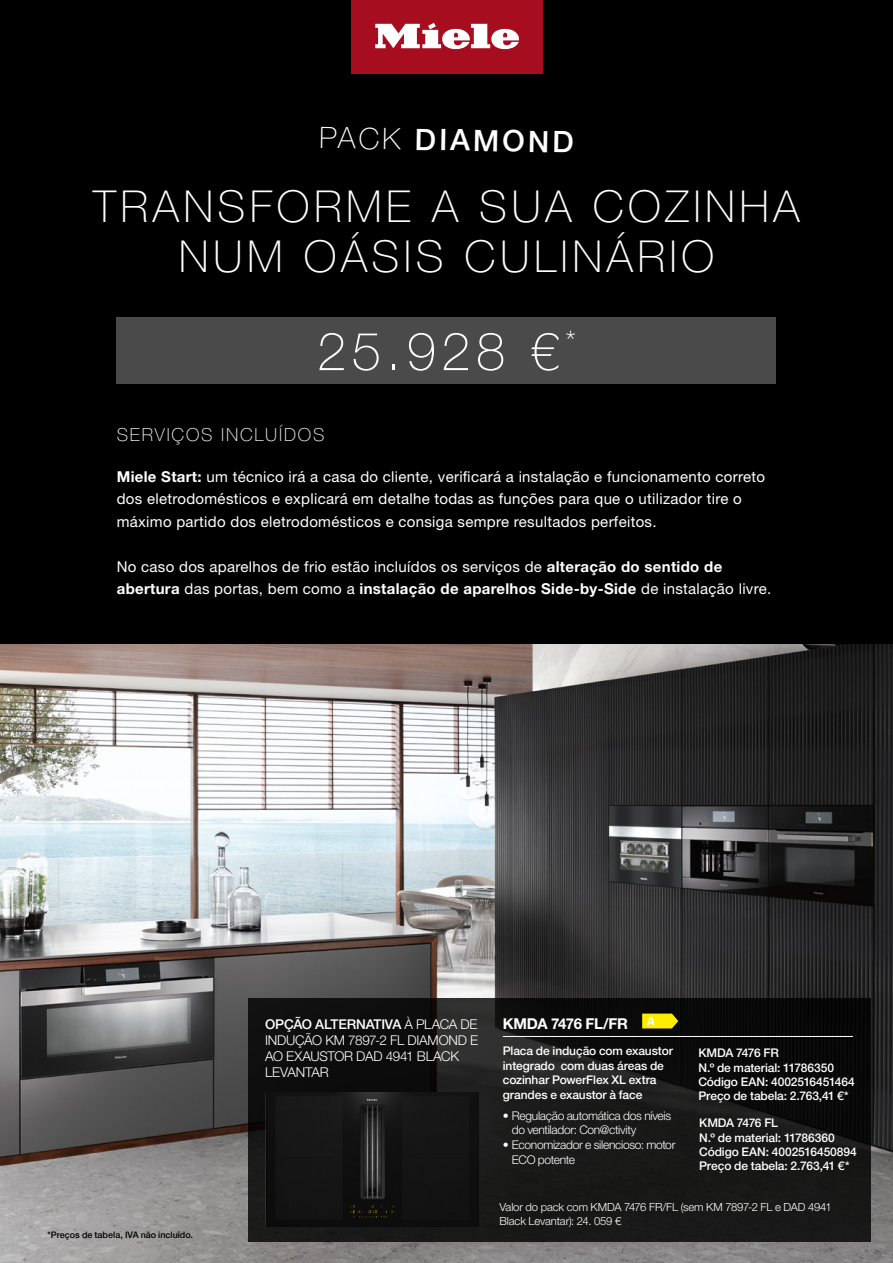
<style>
.page{position:relative;width:893px;height:1263px;background:#000}
.page>*{position:absolute;margin:0;border:0;box-sizing:border-box;transform-origin:0 0}
.t1{font:100 52.95px "Helvetica Neue LT Std";color:#fff}
.t2{font:100 44.1px/49.9px "Helvetica Neue LT Std";letter-spacing:.1em;color:#fff;text-align:center}
.t3{font:500 29.7px "Helvetica Neue LT Std";color:#fff}
.t4{font:100 18px "Helvetica Neue LT Std";letter-spacing:.1em;color:#fff}
.t5{font:15px/22.5px "Helvetica Neue LT Std";letter-spacing:.02em;color:#fff}
.t6{font:700 15px "Helvetica Neue LT Std";letter-spacing:-.025em;color:#fff}
.t7{font:300 13.5px/16.2px "Helvetica Neue LT Std";letter-spacing:-.015em;color:#fff}
.t8{font:500 12px/14.4px "Helvetica Neue LT Std";letter-spacing:-.01em;color:#fff}
.t9{font:300 12px/14.4px "Helvetica Neue LT Std";letter-spacing:-.025em;color:#fff}
.t10{font:300 11.25px/13.5px "Helvetica Neue LT Std";letter-spacing:-.01em;color:#fff}
.t11{font:500 9px "Helvetica Neue LT Std";color:#000}
.s1{font-weight:100}
.s2{font-weight:700}
.s3{font-weight:500}
</style>
<div class="page">
<div style="left:117px;top:317px;width:659px;height:67px;background:#4b4a4a"></div>
<div style="left:351px;top:0;width:191px;height:73px;background:#a60d1f"></div>
<svg style="left:375px;top:23px;width:144px;height:26px"></svg>
<img style="left:0;top:644px;width:893px;height:619px">
<svg style="left:248px;top:998px;width:622px;height:243px;fill:#171717"></svg>
<img style="left:266px;top:1092px;width:213px;height:135px">
<img style="left:353px;top:1099px;width:24px;height:119px">
<img style="left:350px;top:1205px;width:45px;height:2px">
<img style="left:350px;top:1210px;width:27px;height:2px">
<hr style="left:503px;top:1036px;width:350px;height:1px;background:#fff">
<svg style="left:642px;top:1013px;width:36px;height:15px"></svg>
<h3 class="t3" style="left:320px;top:120px;width:256px;rotate:1deg"><span class="s1">PACK</span> DIAMOND</h3>
<h2 class="t2" style="left:93px;top:181px;width:708px">TRANSFORME A SUA COZINHA<br>NUM OÁSIS CULINÁRIO</h2>
<h1 class="t1" style="left:317px;top:321px;width:260px">25.928 €<sup>*</sup></h1>
<p class="t4" style="left:117px;top:425px;width:209px">SERVIÇOS INCLUÍDOS</p>
<p class="t5" style="left:117px;top:465px;width:650px"><span class="s2">Miele Start:</span> um técnico irá a casa do cliente, verificará a instalação e funcionamento correto dos eletrodomésticos e explicará em detalhe todas as funções para que o utilizador tire o máximo partido dos eletrodomésticos e consiga sempre resultados perfeitos.</p>
<p class="t5" style="left:117px;top:555px;width:656px">No caso dos aparelhos de frio estão incluídos os serviços de <span class="s2">alteração do sentido de abertura</span> das portas, bem como a <span class="s2">instalação de aparelhos Side-by-Side</span> de instalação livre.</p>
<p class="t11" style="left:47px;top:1229px;width:147px">*Preços de tabela, IVA não incluído.</p>
<p class="t7" style="left:265px;top:1015px;width:214px"><span class="s3">OPÇÃO ALTERNATIVA</span> À PLACA DE<br>INDUÇÃO KM 7897-2 FL DIAMOND E<br>AO EXAUSTOR DAD 4941 BLACK<br>LEVANTAR</p>
<p class="t6" style="left:503px;top:1015px;width:127px">KMDA 7476 FL/FR</p>
<p class="t8" style="left:503px;top:1044px;width:172px">Placa de indução com exaustor integrado com duas áreas de cozinhar PowerFlex XL extra grandes e exaustor à face</p>
<p class="t9" style="left:512px;top:1108px;width:161px;text-indent:-9px">• Regulação automática dos níveis do ventilador: Con@ctivity</p>
<p class="t9" style="left:512px;top:1137px;width:165px;line-height:15.3px;text-indent:-9px">• Economizador e silencioso: motor<br>ECO potente</p>
<p class="t8" style="left:698px;top:1046px;width:158px">KMDA 7476 FR<br>N.º de material: 11786350<br>Código EAN: 4002516451464<br>Preço de tabela: 2.763,41 €*</p>
<p class="t8" style="left:699px;top:1116px;width:159px">KMDA 7476 FL<br>N.º de material: 11786360<br>Código EAN: 4002516450894<br>Preço de tabela: 2.763,41 €*</p>
<p class="t10" style="left:499px;top:1200px;width:334px">Valor do pack com KMDA 7476 FR/FL (sem KM 7897-2 FL e DAD 4941<br>Black Levantar): 24. 059 €</p>
</div>
